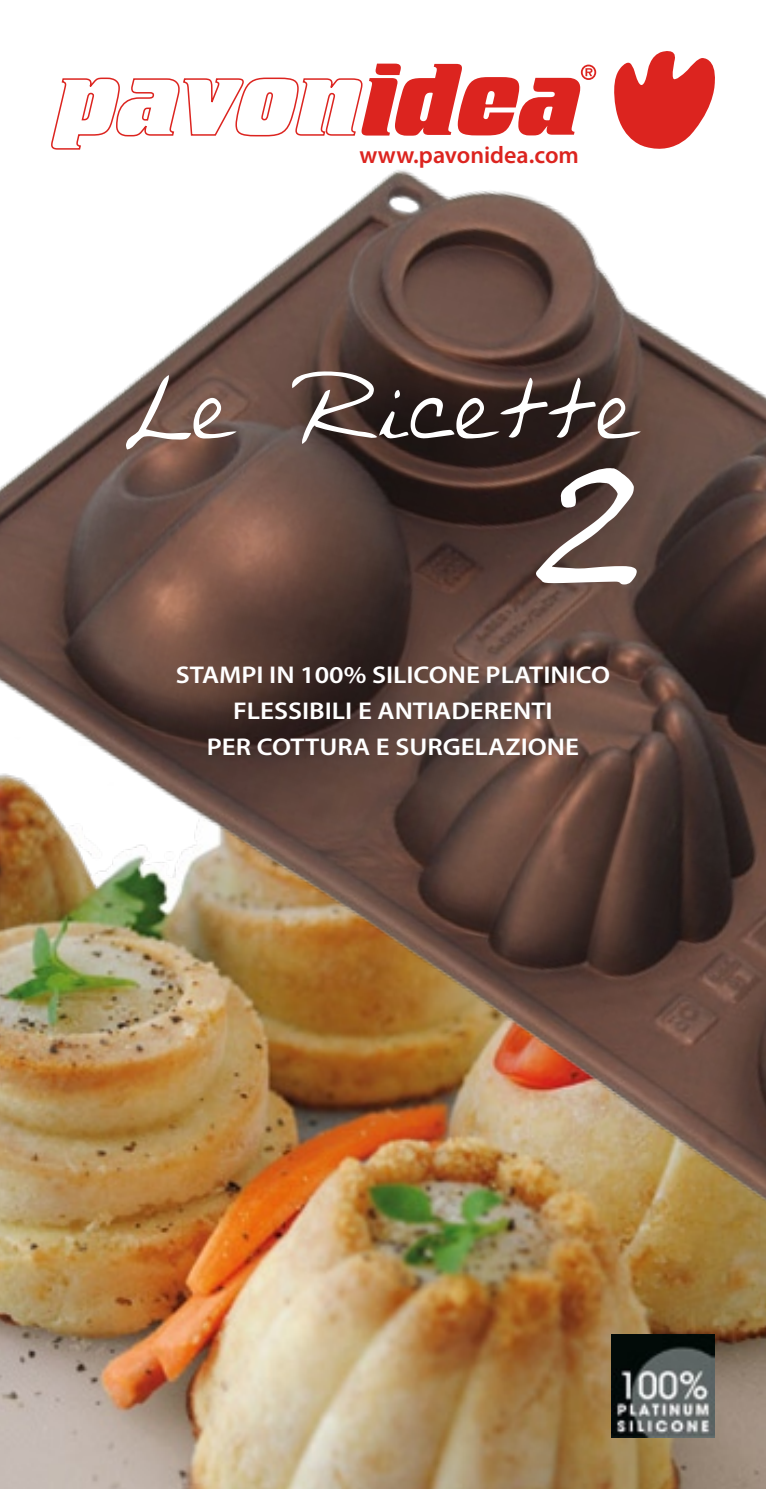
<style>
.page{position:relative;width:766px;height:1489px;background:#fff}
.page>*{position:absolute;margin:0;border:0;box-sizing:border-box;transform-origin:0 0}
.t1{font:150.3px "Hans Hand";color:#fff}
.t2{font:72px "Avantque...";letter-spacing:.02em;color:#fff}
.t3{font:600 24.3px/36px "Myriad Pro";color:#fff;text-align:center;scale:1.11 1}
.t4{font:600 24px "Myriad Pro";color:#dc241f}
</style>
<div class="page">
<img style="left:0;top:1344px;width:765px;height:144px">
<img style="left:0;top:63px;width:765px;height:1281px">
<img style="left:611px;top:1334px;width:103px;height:103px">
<svg style="left:50px;top:64px;width:546px;height:86px"></svg>
<svg style="left:610px;top:51px;width:106px;height:105px"></svg>
<p class="t4" style="left:359px;top:140px;width:221px">www.pavonidea.com</p>
<h2 class="t2" style="left:125px;top:371px;width:518px">Le Ricette</h2>
<h1 class="t1" style="left:532px;top:445px;width:111px">2</h1>
<p class="t3" style="left:176px;top:656px;width:392px">STAMPI IN 100% SILICONE PLATINICO<br>FLESSIBILI E ANTIADERENTI<br>PER COTTURA E SURGELAZIONE</p>
</div>
